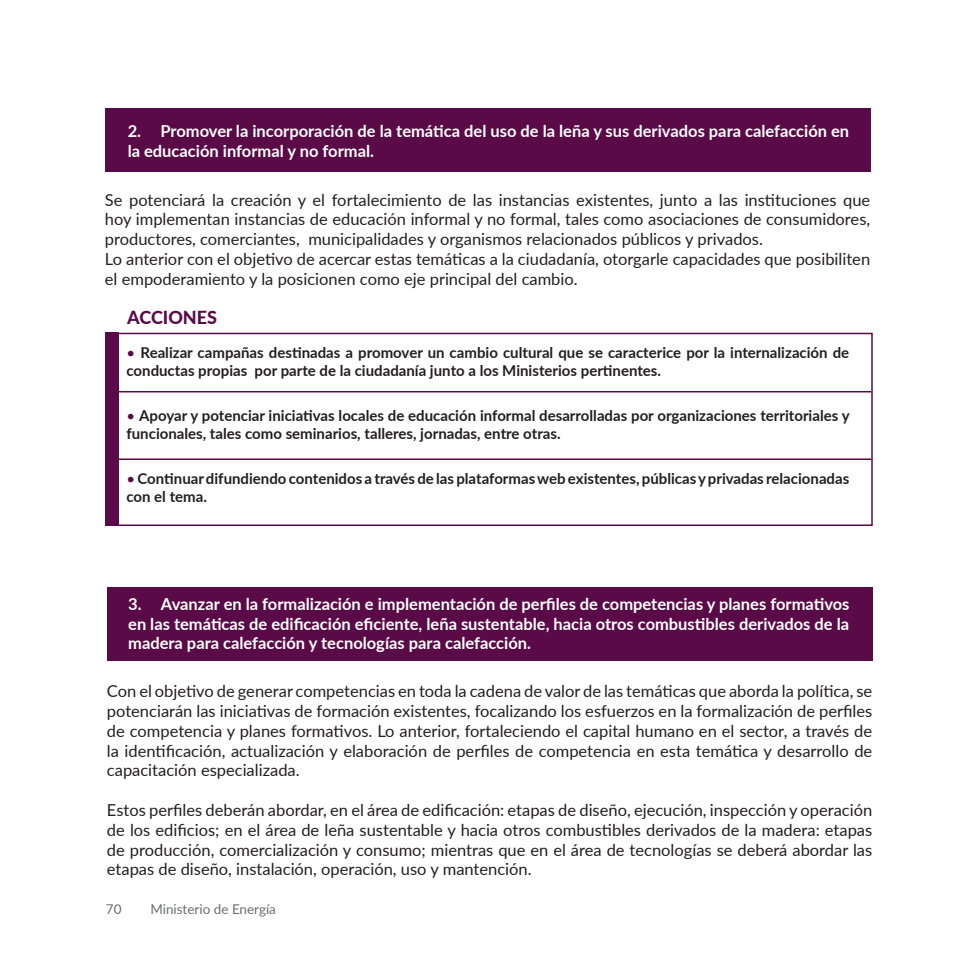
<style>
.page{position:relative;width:978px;height:978px;background:#fff}
.page>*{position:absolute;margin:0;border:0;box-sizing:border-box;transform-origin:0 0}
.t1{font:800 18px "Lato";color:#5a0b47}
.t2{font:16.5px/19.8px "Lato";color:#231f20;text-align:justify}
.t3{font:700 16.5px/19.8px "Lato";color:#fff;text-align:justify}
.t4{font:700 15px/18px "Lato";color:#231f20}
.t5{font:13.5px "Lato";color:#6c6d70}
.s1{font-weight:400;color:#5a0b47}
</style>
<div class="page">
<div style="left:107px;top:588px;width:765px;height:73px;background:#5a0b47"></div>
<hr style="left:112px;top:391px;width:759px;height:1px;background:#5a0b47">
<hr style="left:112px;top:458px;width:759px;height:2px;background:#5a0b47">
<div style="left:107px;top:333px;width:766px;height:193px;border:2px solid #5a0b47"></div>
<div style="left:105px;top:333px;width:14px;height:193px;background:#5a0b47"></div>
<div style="left:106px;top:108px;width:765px;height:64px;background:#5a0b47"></div>
<p class="t3" style="left:128px;top:121px;width:723px">2. Promover la incorporación de la temática del uso de la leña y sus derivados para calefacción en la educación informal y no formal.</p>
<p class="t2" style="left:105px;top:189px;width:767px;text-align:left">Se potenciará la creación y el fortalecimiento de las instancias existentes, junto a las instituciones que hoy implementan instancias de educación informal y no formal, tales como asociaciones de consumidores, productores, comerciantes, municipalidades y organismos relacionados públicos y privados.<br>Lo anterior con el objetivo de acercar estas temáticas a la ciudadanía, otorgarle capacidades que posibiliten el empoderamiento y la posicionen como eje principal del cambio.</p>
<p class="t1" style="left:127px;top:305px;width:91px">ACCIONES</p>
<p class="t4" style="left:126px;top:343px;width:724px"><span class="s1">•</span> Realizar campañas destinadas a promover un cambio cultural que se caracterice por la internalización de conductas propias por parte de la ciudadanía junto a los Ministerios pertinentes.</p>
<p class="t4" style="left:126px;top:406px;width:725px"><span class="s1">•</span> Apoyar y potenciar iniciativas locales de educación informal desarrolladas por organizaciones territoriales y funcionales, tales como seminarios, talleres, jornadas, entre otras.</p>
<p class="t4" style="left:126px;top:469px;width:724px"><span class="s1">•</span> Continuar difundiendo contenidos a través de las plataformas web existentes, públicas y privadas relacionadas con el tema.</p>
<p class="t3" style="left:128px;top:593px;width:723px">3. Avanzar en la formalización e implementación de perfiles de competencias y planes formativos en las temáticas de edificación eficiente, leña sustentable, hacia otros combustibles derivados de la madera para calefacción y tecnologías para calefacción.</p>
<p class="t2" style="left:107px;top:681px;width:767px">Con el objetivo de generar competencias en toda la cadena de valor de las temáticas que aborda la política, se potenciarán las iniciativas de formación existentes, focalizando los esfuerzos en la formalización de perfiles de competencia y planes formativos. Lo anterior, fortaleciendo el capital humano en el sector, a través de la identificación, actualización y elaboración de perfiles de competencia en esta temática y desarrollo de capacitación especializada.</p>
<p class="t2" style="left:107px;top:799px;width:767px">Estos perfiles deberán abordar, en el área de edificación: etapas de diseño, ejecución, inspección y operación de los edificios; en el área de leña sustentable y hacia otros combustibles derivados de la madera: etapas de producción, comercialización y consumo; mientras que en el área de tecnologías se deberá abordar las etapas de diseño, instalación, operación, uso y mantención.</p>
<p class="t5" style="left:106px;top:899px;width:17px">70</p>
<p class="t5" style="left:150px;top:899px;width:127px">Ministerio de Energía</p>
</div>
